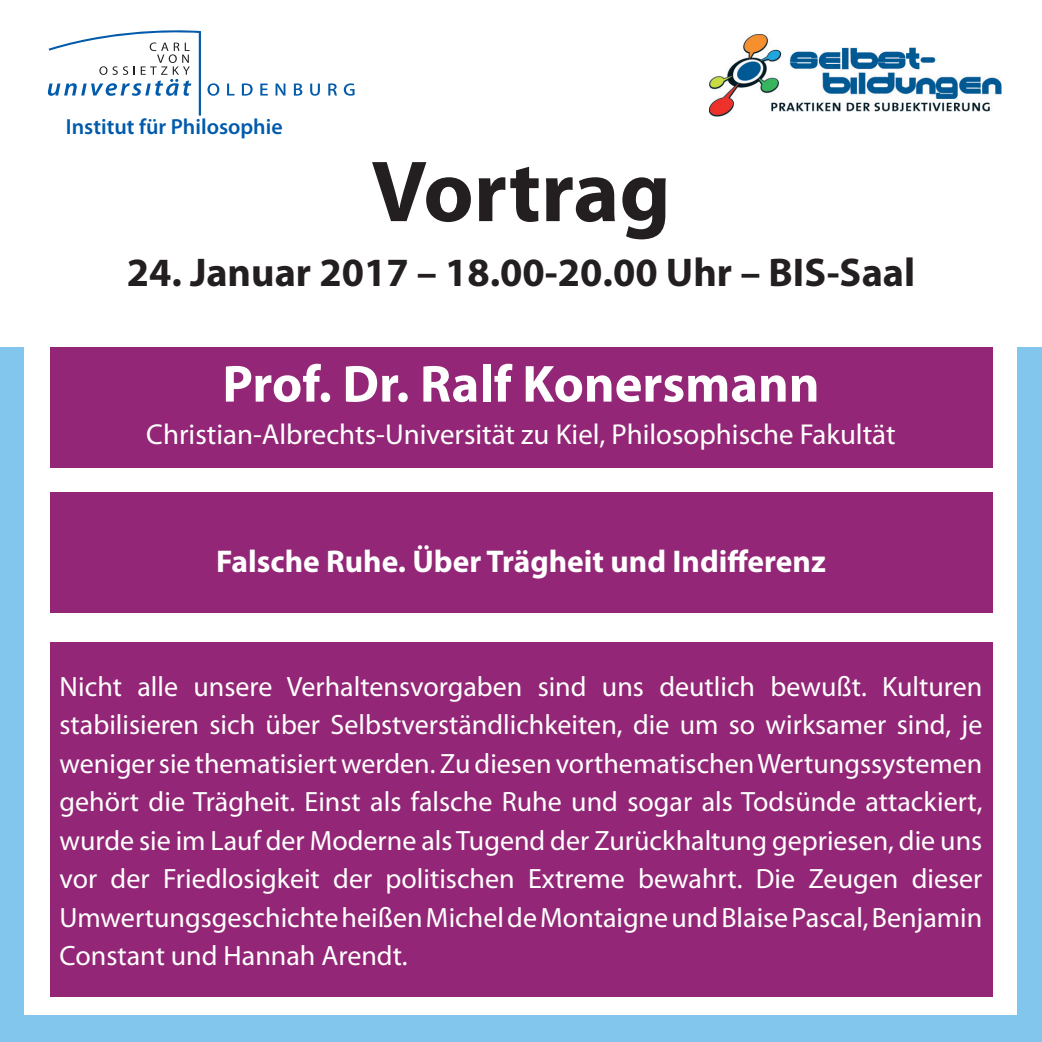
<style>
.page{position:relative;width:1042px;height:1042px;background:#fff}
.page>*{position:absolute;margin:0;border:0;box-sizing:border-box;transform-origin:0 0}
.t1{font:700 87.5px "Myriad Pro";color:#231f20}
.t2{font:700 52.5px "Myriad Pro";color:#fff}
.t3{font:700 40.25px "Myriad Pro";color:#231f20}
.t4{font:700 31.5px "Myriad Pro";color:#fff}
.t5{font:28.88px "Myriad Pro";color:#fff}
.t6{font:28px/38.5px "Myriad Pro";color:#fff;text-align:justify}
.t7{font:600 21.88px "Myriad Pro";color:#015aaa}
</style>
<div class="page">
<div style="left:0;top:347px;width:1042px;height:695px;background:#83c6ed"></div>
<div style="left:25px;top:345px;width:992px;height:669px;background:#fff"></div>
<div style="left:50px;top:642px;width:942px;height:355px;background:#932676"></div>
<div style="left:50px;top:347px;width:942px;height:121px;background:#932676"></div>
<div style="left:50px;top:492px;width:942px;height:121px;background:#932676"></div>
<svg style="left:207px;top:83px;width:12px;height:13px"></svg>
<svg style="left:227px;top:84px;width:7px;height:12px"></svg>
<svg style="left:242px;top:83px;width:11px;height:13px"></svg>
<svg style="left:260px;top:84px;width:8px;height:12px"></svg>
<svg style="left:275px;top:84px;width:10px;height:12px"></svg>
<svg style="left:294px;top:83px;width:8px;height:13px"></svg>
<svg style="left:310px;top:84px;width:10px;height:12px"></svg>
<svg style="left:328px;top:83px;width:9px;height:13px"></svg>
<svg style="left:344px;top:83px;width:10px;height:13px"></svg>
<svg style="left:48px;top:30px;width:153px;height:86px"></svg>
<img style="left:710px;top:35px;width:292px;height:82px">
<p class="t7" style="left:66px;top:112px;width:218px">Institut für Philosophie</p>
<p class="t1" style="left:371px;top:135px;width:301px">Vortrag</p>
<p class="t3" style="left:127px;top:246px;width:790px">24. Januar 2017 – 18.00-20.00 Uhr – BIS-Saal</p>
<p class="t2" style="left:222px;top:350px;width:599px">Prof. Dr. Ralf Konersmann</p>
<p class="t5" style="left:146px;top:417px;width:751px">Christian-Albrechts-Universität zu Kiel, Philosophische Fakultät</p>
<p class="t4" style="left:216px;top:541px;width:611px">Falsche Ruhe. Über Trägheit und Indifferenz</p>
<p class="t6" style="left:60px;top:666px;width:924px">Nicht alle unsere Verhaltensvorgaben sind uns deutlich bewußt. Kulturen stabilisieren sich über Selbstverständlichkeiten, die um so wirksamer sind, je weniger sie thematisiert werden. Zu diesen vorthematischen Wertungssystemen gehört die Trägheit. Einst als falsche Ruhe und sogar als Todsünde attackiert, wurde sie im Lauf der Moderne als Tugend der Zurückhaltung gepriesen, die uns vor der Friedlosigkeit der politischen Extreme bewahrt. Die Zeugen dieser Umwertungsgeschichte heißen Michel de Montaigne und Blaise Pascal, Benjamin Constant und Hannah Arendt.</p>
</div>
